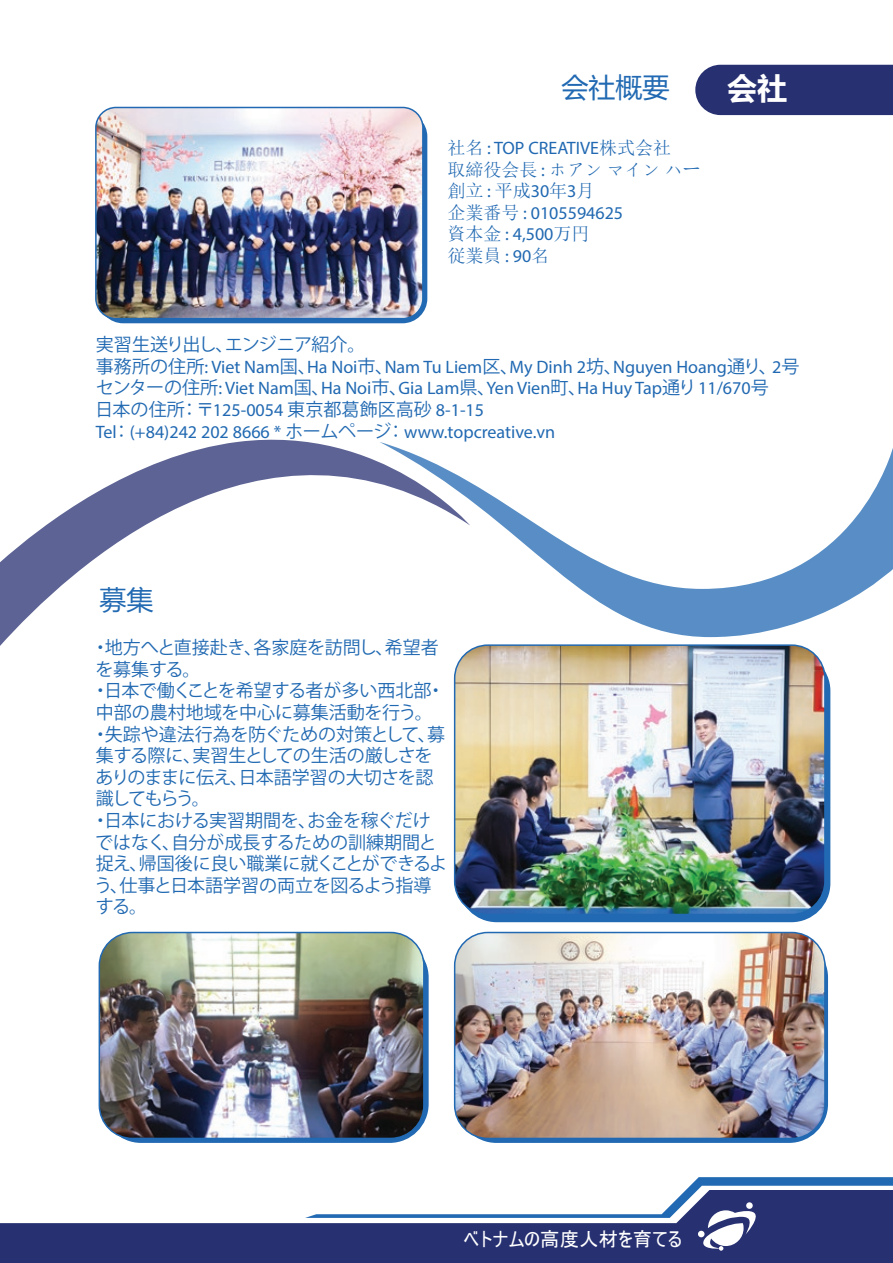
<style>
.page{position:relative;width:893px;height:1263px;background:#fff}
.page>*{position:absolute;margin:0;border:0;box-sizing:border-box;transform-origin:0 0}
.t1{font:700 30px "Microsoft Ya Hei";color:#fff}
.t2{font:27px "Microsoft Ya Hei";color:#2169b2}
.t3{font:19.5px "MS UI Gothic";color:#fff}
.t4{font:18px/21.6px "Koz Go Pr 6 N";color:#2169b2}
.t5{font:18px/21.6px "Myriad Pro";color:#2169b2}
.t6{font:18px/21.6px "Sim Sun";color:#2169b2}
.t7{font:18px "Koz Go Pr 6 N";letter-spacing:-.04em;color:#2169b2}
.s1{font-family:"Sim Sun"}
.s2{font-family:"Myriad Pro"}
.s3{font-family:"Koz Go Pr 6 N"}
</style>
<div class="page">
<svg style="left:470px;top:448px;width:423px;height:189px"></svg>
<svg style="left:0;top:440px;width:470px;height:206px"></svg>
<div style="left:695px;top:65px;width:198px;height:50px;background:#273071"></div>
<div style="left:458px;top:652px;width:372px;height:270px;background:#2169b2;border-radius:39px"></div>
<img style="left:455px;top:645px;width:370px;height:269px">
<div style="left:454px;top:644px;width:372px;height:271px;border:2px solid #2169b2;border-radius:33px"></div>
<div style="left:102px;top:938px;width:327px;height:205px;background:#2169b2;border-radius:39px"></div>
<img style="left:99px;top:932px;width:325px;height:206px">
<div style="left:99px;top:932px;width:326px;height:207px;border:2px solid #2169b2;border-radius:33px"></div>
<div style="left:457px;top:938px;width:371px;height:205px;background:#2169b2;border-radius:39px"></div>
<img style="left:455px;top:932px;width:370px;height:206px">
<div style="left:454px;top:932px;width:372px;height:207px;border:2px solid #2169b2;border-radius:33px"></div>
<div style="left:98px;top:112px;width:329px;height:211px;background:#2169b2;border-radius:25px"></div>
<img style="left:96px;top:107px;width:327px;height:212px">
<div style="left:95px;top:107px;width:329px;height:212px;border:2px solid #2169b2;border-radius:20px"></div>
<div style="left:0;top:1223px;width:893px;height:40px;background:#273071"></div>
<svg style="left:305px;top:1177px;width:588px;height:74px"></svg>
<h2 class="t2" style="left:561px;top:69px;width:109px">会社概要</h2>
<h1 class="t1" style="left:727px;top:67px;width:61px">会社</h1>
<p class="t5" style="left:447px;top:137px;width:225px"><span class="s1">社名</span> : TOP CREATIVE<span class="s1">株式会社</span></p>
<p class="t6" style="left:447px;top:158px;width:254px">取締役会長 <span class="s2">:</span> ホアンマインハー創立 <span class="s2">:</span> 平成<span class="s2">30</span>年<span class="s2">3</span>月</p>
<p class="t5" style="left:447px;top:202px;width:177px"><span class="s1">企業番号</span> : 0105594625<span class="s1">資本金</span> : 4,500<span class="s1">万円</span></p>
<p class="t6" style="left:447px;top:245px;width:103px">従業員 <span class="s2">: 90</span>名</p>
<p class="t7" style="left:96px;top:334px;width:271px">実習生送り出し、エンジニア紹介。</p>
<p class="t5" style="left:96px;top:356px;width:705px"><span class="s3">事務所の住所</span>: Viet Nam<span class="s3">国、</span>Ha Noi<span class="s3">市、</span>Nam Tu Liem<span class="s3">区、</span>My Dinh 2<span class="s3">坊、</span>Nguyen Hoang<span class="s3">通り、</span>2<span class="s3">号センターの住所</span>: Viet Nam<span class="s3">国、</span>Ha Noi<span class="s3">市、</span>Gia Lam<span class="s3">県、</span>Yen Vien<span class="s3">町、</span>Ha Huy Tap<span class="s3">通り</span> 11/670<span class="s3">号</span></p>
<p class="t4" style="left:95px;top:399px;width:390px">日本の住所：〒<span class="s2">125-0054</span> 東京都葛飾区高砂 <span class="s2">8-1-15</span></p>
<p class="t5" style="left:96px;top:420px;width:461px">Tel<span class="s3">：</span> (+84)242 202 8666 * <span class="s3">ホームページ：</span> www.topcreative.vn</p>
<h2 class="t2" style="left:99px;top:580px;width:55px">募集</h2>
<p class="t4" style="left:91px;top:637px;width:357px">・地方へと直接赴き、各家庭を訪問し、希望者を募集する。<br>・日本で働くことを希望する者が多い西北部・中部の農村地域を中心に募集活動を行う。・失踪や違法行為を防ぐための対策として、募集する際に、実習生としての生活の厳しさをありのままに伝え、日本語学習の大切さを認識してもらう。<br>・日本における実習期間を、お金を稼ぐだけではなく、自分が成長するための訓練期間と捉え、帰国後に良い職業に就くことができるよう、仕事と日本語学習の両立を図るよう指導する。</p>
<p class="t3" style="left:463px;top:1229px;width:221px">ベトナムの高度人材を育てる</p>
</div>
